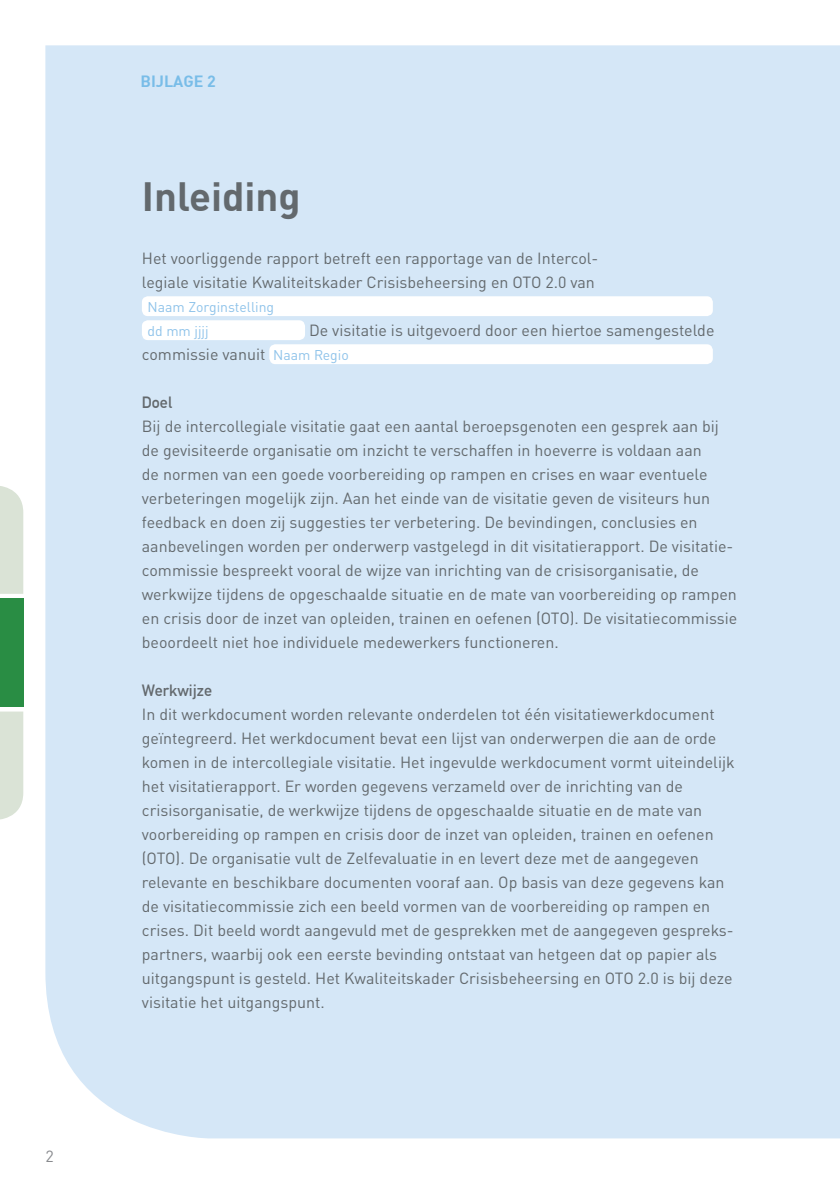
<style>
.page{position:relative;width:840px;height:1191px;background:#fff}
.page>*{position:absolute;margin:0;border:0;box-sizing:border-box;transform-origin:0 0}
.t1{font:700 40px "DIN";color:#63696d}
.t2{font:16px/24px "DINOT";color:#63696d}
.t3{font:700 16px "DIN Alternate";color:#63696d}
.t4{font:700 16px "DIN";color:#79bde8}
.t5{font:16px "DINOT";color:#888a8e}
.t6{font:14px "DINOT";color:#8fc3ea}
</style>
<div class="page">
<div style="left:45px;top:45px;width:794px;height:1093px;background:#d5e7f7"></div>
<div style="left:142px;top:296px;width:570px;height:20px;background:#fff;border-radius:6px"></div>
<div style="left:142px;top:320px;width:163px;height:20px;background:#fff;border-radius:6px"></div>
<div style="left:269px;top:344px;width:443px;height:20px;background:#fff;border-radius:6px"></div>
<div style="left:0;top:711px;width:23px;height:109px;background:#dae3d6"></div>
<div style="left:0;top:486px;width:23px;height:108px;background:#dae3d6"></div>
<div style="left:0;top:598px;width:23px;height:109px;background:#298d44"></div>
<p class="t5" style="left:45px;top:1146px;width:10px">2</p>
<p class="t4" style="left:140px;top:70px;width:77px">BIJLAGE 2</p>
<h1 class="t1" style="left:142px;top:170px;width:160px">Inleiding</h1>
<p class="t2" style="left:142px;top:246px;width:457px">Het voorliggende rapport betreft een rapportage van de Intercol&shy;legiale visitatie Kwaliteitskader Crisisbeheersing en OTO 2.0 van</p>
<p class="t2" style="left:309px;top:318px;width:407px">De visitatie is uitgevoerd door een hiertoe samengestelde</p>
<p class="t2" style="left:142px;top:342px;width:125px">commissie vanuit</p>
<p class="t3" style="left:142px;top:390px;width:32px">Doel</p>
<p class="t2" style="left:142px;top:414px;width:596px">Bij de intercollegiale visitatie gaat een aantal beroepsgenoten een gesprek aan bij de gevisiteerde organisatie om inzicht te verschaffen in hoeverre is voldaan aan<br>de normen van een goede voorbereiding op rampen en crises en waar eventuele verbeteringen mogelijk zijn. Aan het einde van de visitatie geven de visiteurs hun feedback en doen zij suggesties ter verbetering. De bevindingen, conclusies en aanbevelingen worden per onderwerp vastgelegd in dit visitatierapport. De visitatie&shy;commissie bespreekt vooral de wijze van inrichting van de crisisorganisatie, de werkwijze tijdens de opgeschaalde situatie en de mate van voorbereiding op rampen en crisis door de inzet van opleiden, trainen en oefenen (OTO). De visitatiecommissie beoordeelt niet hoe individuele medewerkers functioneren.</p>
<p class="t3" style="left:142px;top:678px;width:72px">Werkwijze</p>
<p class="t2" style="left:142px;top:702px;width:594px">In dit werkdocument worden relevante onderdelen tot één visitatiewerkdocument geïntegreerd. Het werkdocument bevat een lijst van onderwerpen die aan de orde komen in de intercollegiale visitatie. Het ingevulde werkdocument vormt uiteindelijk het visitatierapport. Er worden gegevens verzameld over de inrichting van de crisisorganisatie, de werkwijze tijdens de opgeschaalde situatie en de mate van voorbereiding op rampen en crisis door de inzet van opleiden, trainen en oefenen (OTO). De organisatie vult de Zelfevaluatie in en levert deze met de aangegeven relevante en beschikbare documenten vooraf aan. Op basis van deze gegevens kan de visitatiecommissie zich een beeld vormen van de voorbereiding op rampen en crises. Dit beeld wordt aangevuld met de gesprekken met de aangegeven gespreks&shy;partners, waarbij ook een eerste bevinding ontstaat van hetgeen dat op papier als uitgangspunt is gesteld. Het Kwaliteitskader Crisisbeheersing en OTO 2.0 is bij deze visitatie het uitgangspunt.</p>
<p class="t6" style="left:147px;top:298px;width:128px">Naam Zorginstelling</p>
<p class="t6" style="left:147px;top:322px;width:63px">dd mm jjjj</p>
<p class="t6" style="left:273px;top:346px;width:77px">Naam Regio</p>
</div>
